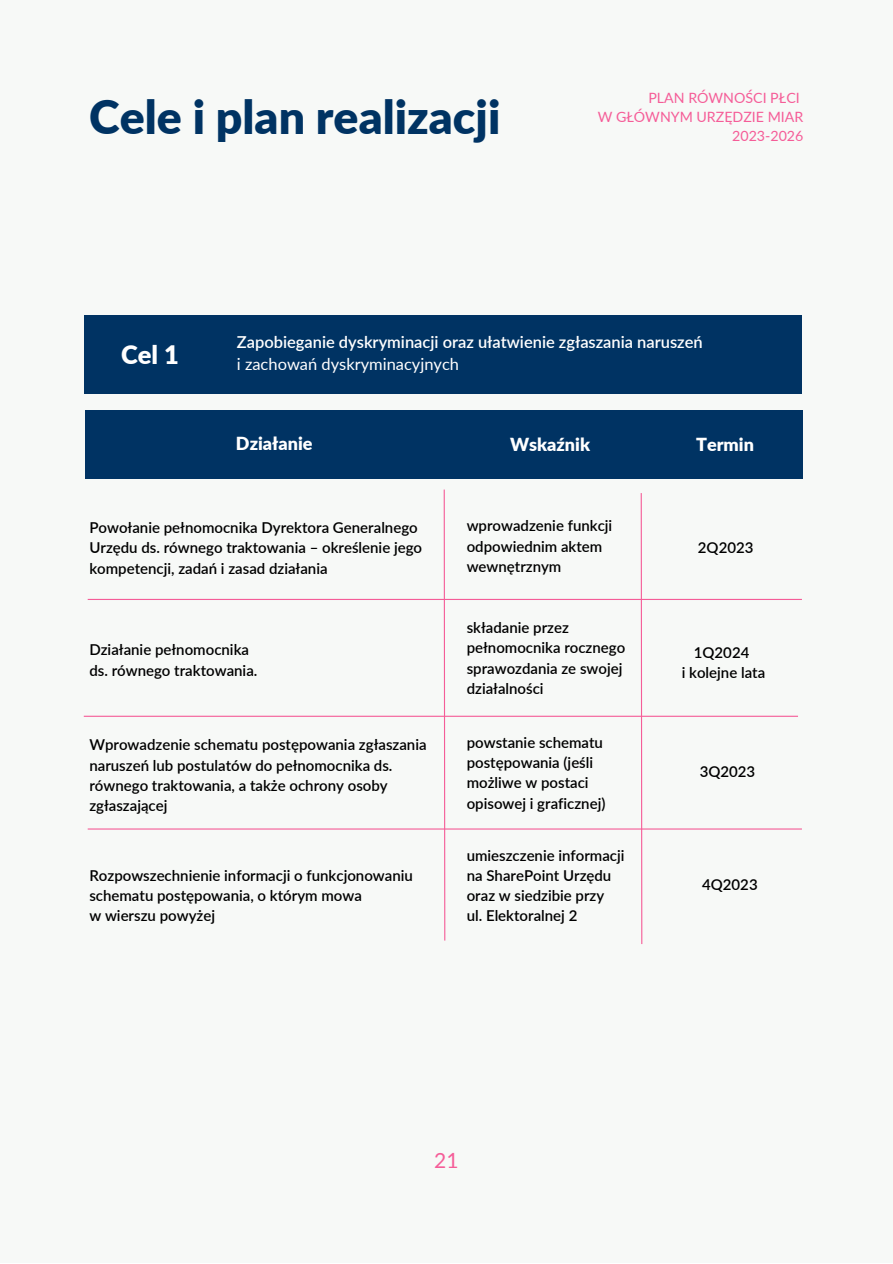
<style>
.page{position:relative;width:893px;height:1264px;background:#fff}
.page>*{position:absolute;margin:0;border:0;box-sizing:border-box;transform-origin:0 0}
.t1{font:900 46.5px "Lato";color:#003363}
.t2{font:900 25.5px "Lato";color:#fff}
.t3{font:21px "Lato";color:#f55d98}
.t4{font:900 18px "Lato";color:#fff}
.t5{font:600 16.5px "Lato";color:#fff}
.t6{font:16.5px "Lato";color:#fff}
.t7{font:600 15px/20.2px "Lato";color:#000}
.t8{font:14.25px/19.4px "Lato";color:#f55d98;text-align:right}
</style>
<div class="page">
<div style="left:0;top:0;width:892px;height:1262px;background:#f7f9f7"></div>
<div style="left:85px;top:410px;width:717px;height:68px;background:#003363"></div>
<svg style="left:443px;top:489px;width:3px;height:452px"></svg>
<hr style="left:84px;top:715px;width:714px;height:1px;background:#f55d98">
<hr style="left:88px;top:599px;width:713px;height:1px;background:#f55d98">
<hr style="left:88px;top:828px;width:713px;height:1px;background:#f55d98">
<div style="left:84px;top:315px;width:717px;height:79px;background:#003363"></div>
<svg style="left:640px;top:493px;width:3px;height:451px"></svg>
<h1 class="t1" style="left:89px;top:88px;width:412px">Cele i plan realizacji</h1>
<p class="t8" style="left:597px;top:87px;width:207px">PLAN RÓWNOŚCI PŁCI<br>W GŁÓWNYM URZĘDZIE MIAR<br>2023-2026</p>
<h2 class="t2" style="left:121px;top:338px;width:59px">Cel 1</h2>
<p class="t5" style="left:237px;top:331px;width:467px">Zapobieganie dyskryminacji oraz ułatwienie zgłaszania naruszeń</p>
<p class="t6" style="left:237px;top:354px;width:224px">i zachowań dyskryminacyjnych</p>
<p class="t4" style="left:236px;top:432px;width:78px">Działanie</p>
<p class="t4" style="left:510px;top:433px;width:81px">Wskaźnik</p>
<p class="t4" style="left:696px;top:433px;width:59px">Termin</p>
<p class="t7" style="left:89px;top:517px;width:334px">Powołanie pełnomocnika Dyrektora Generalnego<br>Urzędu ds. równego traktowania – określenie jego kompetencji, zadań i zasad działania</p>
<p class="t7" style="left:466px;top:515px;width:147px">wprowadzenie funkcji odpowiednim aktem wewnętrznym</p>
<p class="t7" style="left:89px;top:639px;width:169px">Działanie pełnomocnika ds. równego traktowania.</p>
<p class="t7" style="left:89px;top:734px;width:339px">Wprowadzenie schematu postępowania zgłaszania naruszeń lub postulatów do pełnomocnika ds. równego traktowania, a także ochrony osoby zgłaszającej</p>
<p class="t7" style="left:89px;top:865px;width:325px">Rozpowszechnienie informacji o funkcjonowaniu schematu postępowania, o którym mowa<br>w wierszu powyżej</p>
<p class="t7" style="left:466px;top:617px;width:160px">składanie przez pełnomocnika rocznego sprawozdania ze swojej działalności</p>
<p class="t7" style="left:466px;top:732px;width:140px">powstanie schematu postępowania (jeśli możliwe w postaci opisowej i graficznej)</p>
<p class="t7" style="left:466px;top:844px;width:159px">umieszczenie informacji na SharePoint Urzędu oraz w siedzibie przy<br>ul. Elektoralnej 2</p>
<p class="t7" style="left:697px;top:537px;width:57px">2Q2023</p>
<p class="t7" style="left:681px;top:642px;width:85px;text-align:center">1Q2024<br>i kolejne lata</p>
<p class="t7" style="left:699px;top:761px;width:57px">3Q2023</p>
<p class="t7" style="left:702px;top:874px;width:57px">4Q2023</p>
<h3 class="t3" style="left:434px;top:1147px;width:26px">21</h3>
</div>
